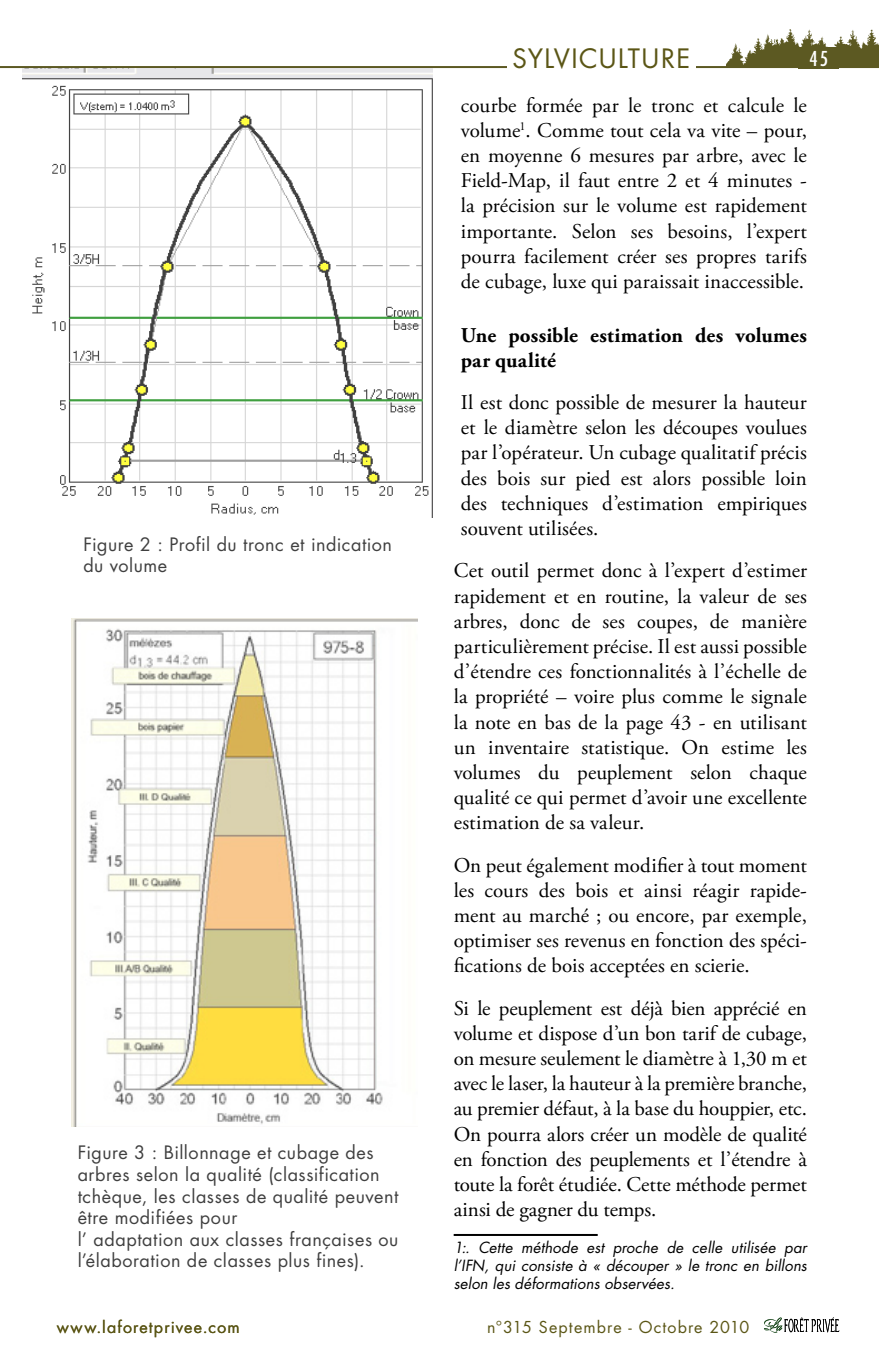
<style>
.page{position:relative;width:879px;height:1361px;background:#fff}
.page>*{position:absolute;margin:0;border:0;box-sizing:border-box;transform-origin:0 0}
.t1{font:26px "Futura Std";letter-spacing:.05em;color:#5b5616}
.t2{font:21px/25.2px "Adobe Garamond Pro";color:#000;text-align:justify}
.t3{font:700 21px/25.2px "Adobe Garamond Pro";letter-spacing:.005em;color:#000}
.t4{font:condensed 20px "Futura Std";color:#fff}
.t5{font:18px/21.6px "Futura Std";letter-spacing:.03em;color:#000}
.t6{font:16px "Futura Std";letter-spacing:.07em;color:#5b5616}
.t7{font:italic 15px/18px "Futura Std";letter-spacing:.01em;color:#000;text-align:justify}
</style>
<div class="page">
<svg style="left:726px;top:29px;width:153px;height:37px"></svg>
<div style="left:798px;top:47px;width:41px;height:21px;background:#5c5922"></div>
<hr style="left:0;top:66px;width:879px;height:2px;background:#5c5922">
<svg style="left:788px;top:1318px;width:5px;height:14px"></svg>
<svg style="left:794px;top:1317px;width:45px;height:15px"></svg>
<svg style="left:764px;top:1317px;width:24px;height:15px"></svg>
<div style="left:507px;top:46px;width:189px;height:28px;background:#fff"></div>
<hr style="left:454px;top:1234px;width:144px;height:2px;background:#000">
<img style="left:72px;top:618px;width:346px;height:508px">
<img style="left:23px;top:68px;width:409px;height:449px">
<p class="t5" style="left:83px;top:533px;width:310px">Figure 2 : Profil du tronc et indication du volume</p>
<p class="t5" style="left:78px;top:1142px;width:322px">Figure 3 : Billonnage et cubage des arbres selon la qualité (classification tchèque, les classes de qualité peuvent être modifiées pour<br>l’ adaptation aux classes françaises ou l’élaboration de classes plus fines).</p>
<p class="t1" style="left:512px;top:42px;width:179px">Sylvic ulture</p>
<p class="t4" style="left:809px;top:46px;width:20px">45</p>
<p class="t2" style="left:461px;top:93px;width:348px">courbe formée par le tronc et calcule le volume<sup>1</sup>. Comme tout cela va vite – pour, en moyenne 6 mesures par arbre, avec le Field-Map, il faut entre 2 et 4 minutes - la précision sur le volume est rapidement importante. Selon ses besoins, l’expert pourra facilement créer ses propres tarifs de cubage, luxe qui paraissait inaccessible.</p>
<p class="t3" style="left:461px;top:323px;width:348px">Une possible estimation des volumes par qualité</p>
<p class="t2" style="left:461px;top:390px;width:348px">Il est donc possible de mesurer la hauteur et le diamètre selon les découpes voulues par l’opérateur. Un cubage qualitatif précis des bois sur pied est alors possible loin des techniques d’estimation empiriques souvent utilisées.</p>
<p class="t2" style="left:454px;top:559px;width:355px">Cet outil permet donc à l’expert d’estimer rapidement et en routine, la valeur de ses arbres, donc de ses coupes, de manière particulièrement précise. Il est aussi possible d’étendre ces fonctionnalités à l’échelle de la propriété – voire plus comme le signale la note en bas de la page 43 - en utilisant un inventaire statistique. On estime les volumes du peuplement selon chaque qualité ce qui permet d’avoir une excellente estimation de sa valeur.</p>
<p class="t2" style="left:454px;top:853px;width:355px">On peut également modifier à tout moment les cours des bois et ainsi réagir rapide&shy;ment au marché ; ou encore, par exemple, optimiser ses revenus en fonction des spéci&shy;fications de bois acceptées en scierie.</p>
<p class="t2" style="left:454px;top:996px;width:355px">Si le peuplement est déjà bien apprécié en volume et dispose d’un bon tarif de cubage, on mesure seulement le diamètre à 1,30 m et avec le laser, la hauteur à la première branche, au premier défaut, à la base du houppier, etc.<br>On pourra alors créer un modèle de qualité en fonction des peuplements et l’étendre à toute la forêt étudiée. Cette méthode permet ainsi de gagner du temps.</p>
<p class="t7" style="left:454px;top:1238px;width:355px">1:. Cette méthode est proche de celle utilisée par l’IFN, qui consiste à « découper » le tronc en billons selon les déformations observées.</p>
<p class="t6" style="left:57px;top:1316px;width:184px">www.laforetprivee.com</p>
<p class="t6" style="left:487px;top:1316px;width:264px">n°315 Septembre - Octobre 2010</p>
</div>
